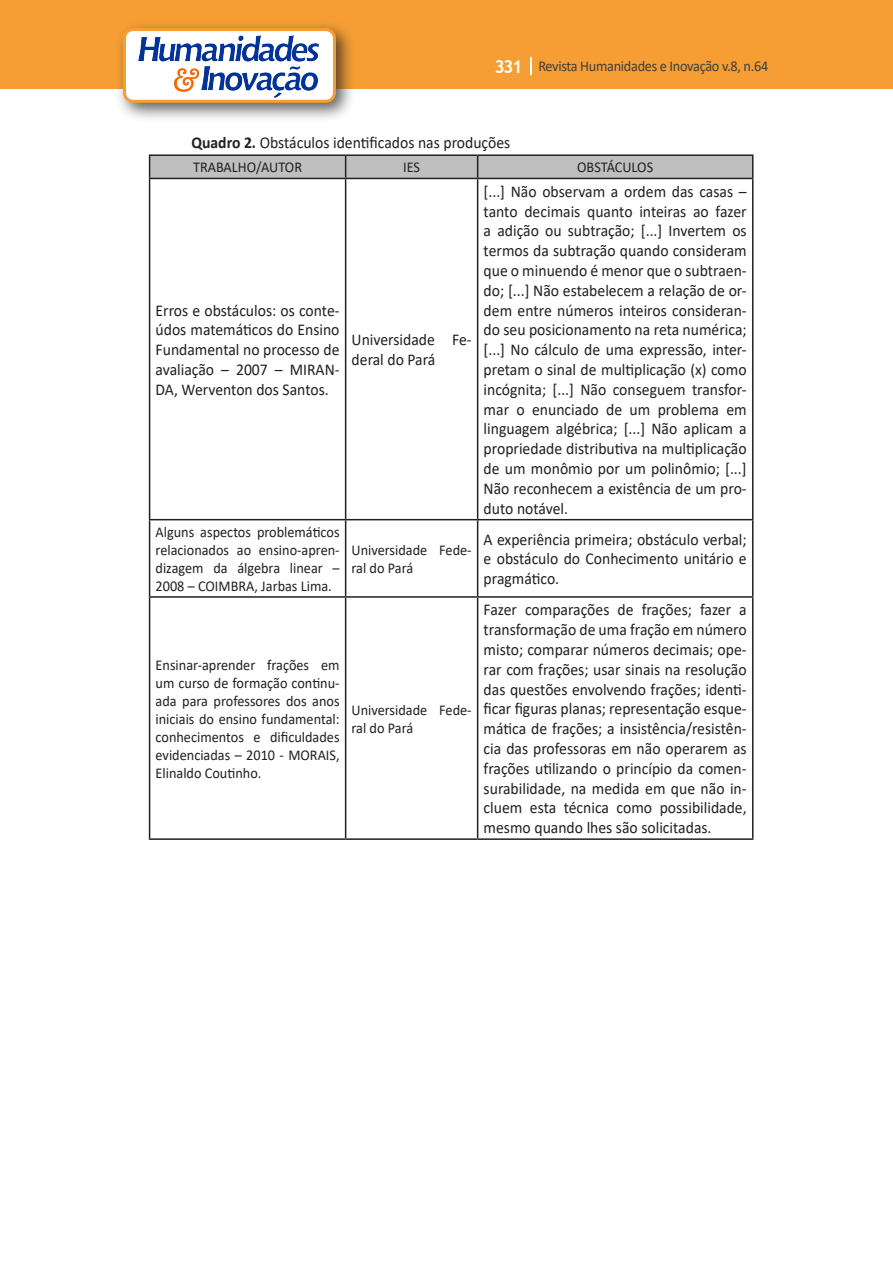
<style>
.page{position:relative;width:893px;height:1263px;background:#fff}
.page>*{position:absolute;margin:0;border:0;box-sizing:border-box;transform-origin:0 0}
.Texto{font:16.5px/19.8px "Calibri";color:#231f20;text-align:justify;scale:.95 1}
.Texto-2{font:15px/18px "Calibri";color:#231f20;text-align:justify;scale:.95 1}
.t1{font:15px "Calibri";letter-spacing:-.02em;color:#3e3e3f;scale:.95 1}
.s1{font-family:"Trebuchet MS";font-weight:700;font-size:18px;color:#fff}
.s2{font-weight:700}
</style>
<div class="page">
<div style="left:0;top:0;width:893px;height:88px;background:#f69e34"></div>
<svg style="left:530px;top:57px;width:2px;height:18px"></svg>
<div style="left:115px;top:20px;width:241px;height:103px;background:#231f20;opacity:.75"></div>
<div style="left:125px;top:30px;width:209px;height:71px;background:#fff;border-radius:9px"></div>
<img style="left:138px;top:35px;width:181px;height:62px">
<div style="left:123px;top:28px;width:213px;height:75px;border:3px solid #f69e34;border-radius:9px"></div>
<hr style="left:149px;top:154px;width:197px;height:2px;background:#231f20">
<hr style="left:346px;top:154px;width:132px;height:2px;background:#231f20">
<hr style="left:478px;top:154px;width:275px;height:2px;background:#231f20">
<svg style="left:149px;top:155px;width:604px;height:23px;background:#b5b4b4"></svg>
<hr style="left:149px;top:178px;width:197px;height:1px;background:#231f20">
<hr style="left:149px;top:179px;width:1px;height:340px;background:#231f20">
<hr style="left:346px;top:178px;width:132px;height:1px;background:#231f20">
<hr style="left:345px;top:179px;width:1px;height:340px;background:#231f20">
<hr style="left:478px;top:178px;width:275px;height:1px;background:#231f20">
<hr style="left:477px;top:179px;width:1px;height:340px;background:#231f20">
<hr style="left:752px;top:179px;width:1px;height:340px;background:#231f20">
<hr style="left:149px;top:519px;width:197px;height:1px;background:#231f20">
<hr style="left:149px;top:520px;width:1px;height:76px;background:#231f20">
<hr style="left:346px;top:519px;width:132px;height:1px;background:#231f20">
<hr style="left:345px;top:520px;width:1px;height:76px;background:#231f20">
<hr style="left:478px;top:519px;width:275px;height:1px;background:#231f20">
<hr style="left:477px;top:520px;width:1px;height:76px;background:#231f20">
<hr style="left:752px;top:520px;width:1px;height:76px;background:#231f20">
<hr style="left:149px;top:596px;width:197px;height:2px;background:#231f20">
<hr style="left:149px;top:598px;width:1px;height:240px;background:#231f20">
<hr style="left:346px;top:596px;width:132px;height:2px;background:#231f20">
<hr style="left:345px;top:598px;width:1px;height:240px;background:#231f20">
<hr style="left:478px;top:596px;width:275px;height:2px;background:#231f20">
<hr style="left:477px;top:598px;width:1px;height:240px;background:#231f20">
<hr style="left:752px;top:598px;width:1px;height:240px;background:#231f20">
<hr style="left:149px;top:838px;width:197px;height:2px;background:#231f20">
<hr style="left:346px;top:838px;width:132px;height:2px;background:#231f20">
<hr style="left:478px;top:838px;width:275px;height:2px;background:#231f20">
<p class="t1" style="left:495px;top:56px;width:290px"><span class="s1">331</span> Revista Humanidades e Inovação v.8, n.64</p>
<p class="Texto" style="left:191px;top:133px;width:337px"><span class="s2">Quadro 2.</span> Obstáculos identificados nas produções</p>
<p class="Texto-2" style="left:193px;top:158px;width:116px">TRABALHO/AUTOR</p>
<p class="Texto-2" style="left:403px;top:158px;width:19px">IES</p>
<p class="Texto-2" style="left:577px;top:158px;width:82px">OBSTÁCULOS</p>
<p class="Texto" style="left:156px;top:300px;width:195px">Erros e obstáculos: os conte&shy;údos matemáticos do Ensino Fundamental no processo de avaliação – 2007 – MIRAN-DA, Werventon dos Santos.</p>
<p class="Texto-2" style="left:156px;top:523px;width:195px">Alguns aspectos problemáticos relacionados ao ensino-apren&shy;dizagem da álgebra linear – 2008 – COIMBRA, Jarbas Lima.</p>
<p class="Texto-2" style="left:156px;top:655px;width:195px">Ensinar-aprender frações em um curso de formação continu&shy;ada para professores dos anos iniciais do ensino fundamental: conhecimentos e dificuldades evidenciadas – 2010 - MORAIS, Elinaldo Coutinho.</p>
<p class="Texto" style="left:352px;top:330px;width:128px">Universidade Fe&shy;deral do Pará</p>
<p class="Texto" style="left:484px;top:181px;width:278px">[...] Não observam a ordem das casas – tanto decimais quanto inteiras ao fazer a adição ou subtração; [...] Invertem os termos da subtração quando consideram que o minuendo é menor que o subtraen&shy;do; [...] Não estabelecem a relação de or&shy;dem entre números inteiros consideran&shy;do seu posicionamento na reta numérica; [...] No cálculo de uma expressão, inter&shy;pretam o sinal de multiplicação (x) como incógnita; [...] Não conseguem transfor&shy;mar o enunciado de um problema em linguagem algébrica; [...] Não aplicam a propriedade distributiva na multiplicação de um monômio por um polinômio; [...] Não reconhecem a existência de um pro&shy;duto notável.</p>
<p class="Texto-2" style="left:352px;top:541px;width:128px">Universidade Fede&shy;ral do Pará</p>
<p class="Texto" style="left:484px;top:529px;width:278px">A experiência primeira; obstáculo verbal; e obstáculo do Conhecimento unitário e pragmático.</p>
<p class="Texto-2" style="left:352px;top:700px;width:128px">Universidade Fede&shy;ral do Pará</p>
<p class="Texto" style="left:484px;top:599px;width:278px">Fazer comparações de frações; fazer a transformação de uma fração em número misto; comparar números decimais; ope&shy;rar com frações; usar sinais na resolução das questões envolvendo frações; identi&shy;ficar figuras planas; representação esque&shy;mática de frações; a insistência/resistên&shy;cia das professoras em não operarem as frações utilizando o princípio da comen&shy;surabilidade, na medida em que não in&shy;cluem esta técnica como possibilidade, mesmo quando lhes são solicitadas.</p>
</div>
